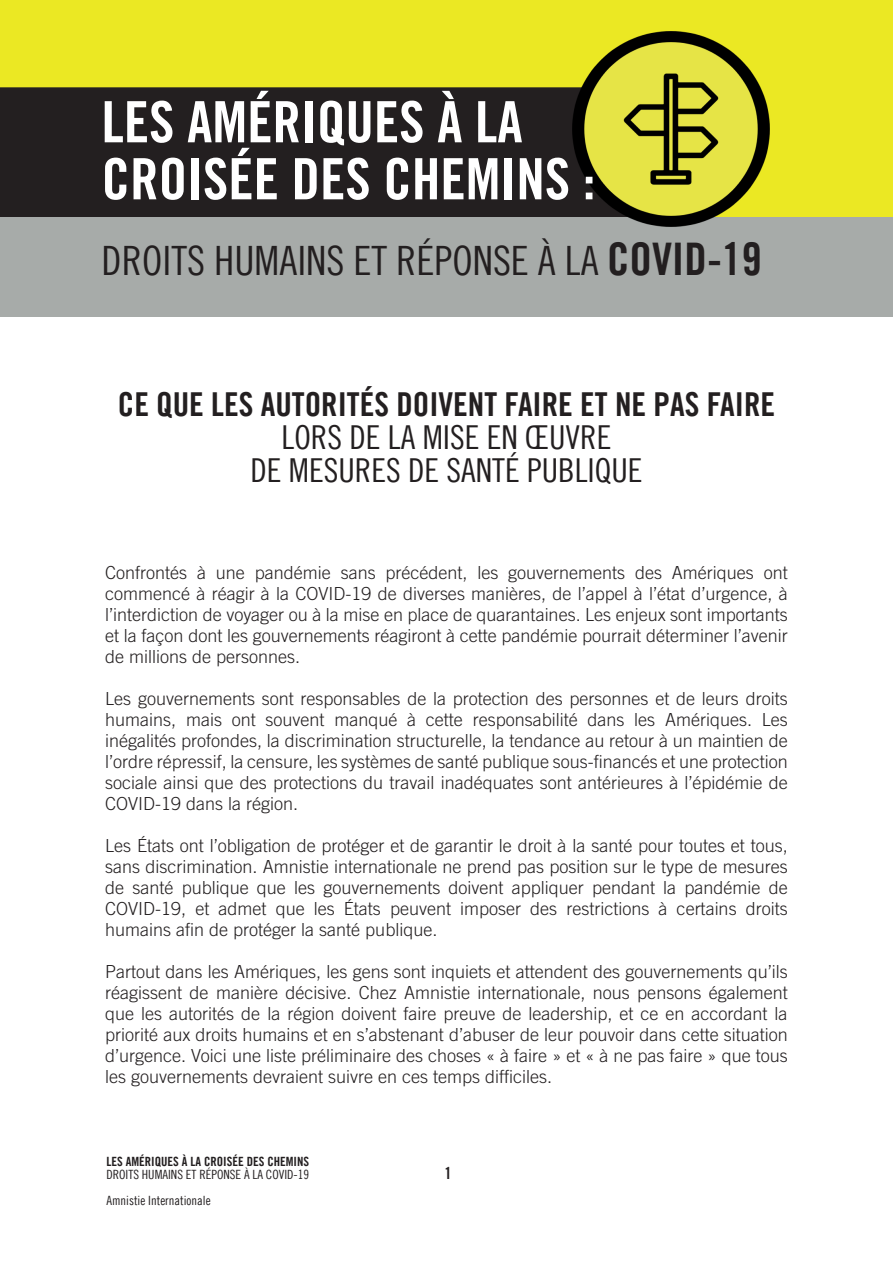
<style>
.page{position:relative;width:893px;height:1263px;background:#fff}
.page>*{position:absolute;margin:0;border:0;box-sizing:border-box;transform-origin:0 0}
.t1{font:57px "Amnesty Trade Gothic Bd Cn 20";color:#fff}
.t2{font:40.5px "Amnesty Trade Gothic Cn 18";color:#231f20}
.t3{font:33px/33px "Amnesty Trade Gothic Bd Cn 20";color:#231f20;text-align:center}
.t4{font:33px "Amnesty Trade Gothic Cn 18";color:#231f20}
.t5{font:300 18px/21px "Amnesty Trade Gothic";color:#231f20;text-align:justify}
.t6{font:16.5px "Amnesty Trade Gothic Bd Cn 20";color:#231f20}
.t7{font:12.75px/12.8px "Amnesty Trade Gothic Cn 18";color:#231f20}
.s1{font-family:"Amnesty Trade Gothic Bd Cn 20";font-size:45px}
.s2{font-family:"Amnesty Trade Gothic Cn 18"}
.s3{font-family:"Amnesty Trade Gothic Bd Cn 20"}
</style>
<div class="page">
<div style="left:0;top:0;width:893px;height:315px;background:#ebe823"></div>
<div style="left:0;top:87px;width:569px;height:130px;background:#231f20"></div>
<div style="left:0;top:217px;width:893px;height:100px;background:#a7aba9"></div>
<img style="left:569px;top:31px;width:201px;height:196px">
<p class="t1" style="left:102px;top:87px;width:422px">LES AMÉRIQUES À LA</p>
<p class="t1" style="left:102px;top:144px;width:495px">CROISÉE DES CHEMINS :</p>
<p class="t2" style="left:102px;top:236px;width:662px">DROITS HUMAINS ET RÉPONSE À LA <span class="s1">COVID-19</span></p>
<p class="t3" style="left:118px;top:388px;width:659px">CE QUE LES AUTORITÉS DOIVENT FAIRE ET NE PAS FAIRE<br><span class="s2">LORS DE LA MISE EN ŒUVRE</span></p>
<p class="t4" style="left:250px;top:451px;width:394px">DE MESURES DE SANTÉ PUBLIQUE</p>
<p class="t5" style="left:105px;top:561px;width:684px">Confrontés à une pandémie sans précédent, les gouvernements des Amériques ont commencé à réagir à la COVID-19 de diverses manières, de l’appel à l’état d’urgence, à l’interdiction de voyager ou à la mise en place de quarantaines. Les enjeux sont importants et la façon dont les gouvernements réagiront à cette pandémie pourrait déterminer l’avenir de millions de personnes.</p>
<p class="t5" style="left:105px;top:687px;width:684px">Les gouvernements sont responsables de la protection des personnes et de leurs droits humains, mais ont souvent manqué à cette responsabilité dans les Amériques. Les inégalités profondes, la discrimination structurelle, la tendance au retour à un maintien de l’ordre répressif, la censure, les systèmes de santé publique sous-financés et une protection sociale ainsi que des protections du travail inadéquates sont antérieures à l’épidémie de COVID-19 dans la région.</p>
<p class="t5" style="left:105px;top:834px;width:684px">Les États ont l’obligation de protéger et de garantir le droit à la santé pour toutes et tous, sans discrimination. Amnistie internationale ne prend pas position sur le type de mesures de santé publique que les gouvernements doivent appliquer pendant la pandémie de COVID-19, et admet que les États peuvent imposer des restrictions à certains droits humains afin de protéger la santé publique.</p>
<p class="t5" style="left:105px;top:960px;width:684px">Partout dans les Amériques, les gens sont inquiets et attendent des gouvernements qu’ils réagissent de manière décisive. Chez Amnistie internationale, nous pensons également que les autorités de la région doivent faire preuve de leadership, et ce en accordant la priorité aux droits humains et en s’abstenant d’abuser de leur pouvoir dans cette situation d’urgence. Voici une liste préliminaire des choses « à faire » et « à ne pas faire » que tous les gouvernements devraient suivre en ces temps difficiles.</p>
<p class="t7" style="left:106px;top:1155px;width:204px"><span class="s3">LES AMÉRIQUES À LA CROISÉE DES CHEMINS<br></span>DROITS HUMAINS ET RÉPONSE À LA COVID-19</p>
<p class="t7" style="left:106px;top:1194px;width:106px">Amnistie Internationale</p>
<p class="t6" style="left:444px;top:1163px;width:9px">1</p>
</div>
